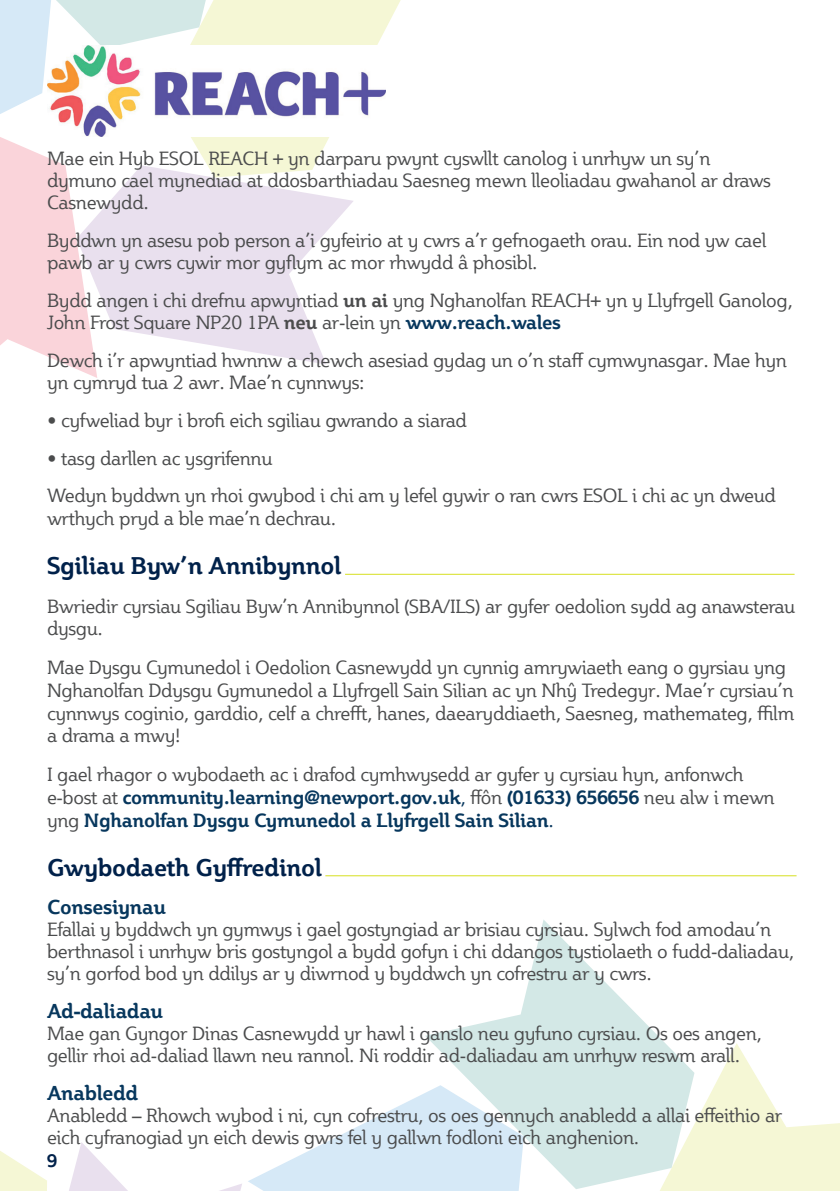
<style>
.page{position:relative;width:840px;height:1191px;background:#fff}
.page>*{position:absolute;margin:0;border:0;box-sizing:border-box;transform-origin:0 0}
.t1{font:700 24px "Plume";letter-spacing:-.02em;color:#00214a}
.t2{font:700 20px "Plume";letter-spacing:-.02em;color:#07375d}
.t3{font:19px/22px "Plume";letter-spacing:-.02em;color:#4b4c4d}
.t4{font:700 18px "Plume";color:#00214a}
.s1{font-weight:700}
.s2{font-weight:700;color:#07375d}
.s3{color:#07375d}
</style>
<div class="page">
<svg style="left:0;top:137px;width:97px;height:241px"></svg>
<svg style="left:76px;top:165px;width:277px;height:199px;fill:#e9e0ee"></svg>
<svg style="left:165px;top:0;width:235px;height:177px;fill:#f5f7d5"></svg>
<svg style="left:0;top:0;width:206px;height:114px"></svg>
<svg style="left:660px;top:1043px;width:179px;height:148px"></svg>
<svg style="left:425px;top:920px;width:269px;height:269px;fill:#d3e8e6"></svg>
<svg style="left:69px;top:1085px;width:454px;height:106px"></svg>
<svg style="left:0;top:1151px;width:47px;height:40px"></svg>
<img style="left:48px;top:45px;width:337px;height:92px">
<hr style="left:345px;top:574px;width:449px;height:1px;background:#d6df21">
<hr style="left:325px;top:875px;width:471px;height:1px;background:#d6df21">
<p class="t3" style="left:47px;top:147px;width:725px">Mae ein Hyb ESOL REACH + yn darparu pwynt cyswllt canolog i unrhyw un sy’n dymuno cael mynediad at ddosbarthiadau Saesneg mewn lleoliadau gwahanol ar draws<br>Casnewydd.</p>
<p class="t3" style="left:47px;top:229px;width:720px">Byddwn yn asesu pob person a’i gyfeirio at y cwrs a’r gefnogaeth orau. Ein nod yw cael pawb ar y cwrs cywir mor gyflym ac mor rhwydd â phosibl.</p>
<p class="t3" style="left:47px;top:289px;width:746px">Bydd angen i chi drefnu apwyntiad <span class="s1">un ai</span> yng Nghanolfan REACH+ yn y Llyfrgell Ganolog,<br>John Frost Square NP20 1PA <span class="s1">neu</span> ar-lein yn <span class="s2">www.reach.wales</span></p>
<p class="t3" style="left:47px;top:349px;width:741px">Dewch i’r apwyntiad hwnnw a chewch asesiad gydag un o’n staff cymwynasgar. Mae hyn yn cymryd tua 2 awr. Mae’n cynnwys:</p>
<p class="t3" style="left:47px;top:409px;width:421px">• cyfweliad byr i brofi eich sgiliau gwrando a siarad</p>
<p class="t3" style="left:47px;top:439px;width:730px;line-height:37.8px">• tasg darllen ac ysgrifennu<br>Wedyn byddwn yn rhoi gwybod i chi am y lefel gywir o ran cwrs ESOL i chi ac yn dweud</p>
<p class="t3" style="left:47px;top:506px;width:290px">wrthych pryd a ble mae’n dechrau.</p>
<p class="t1" style="left:47px;top:550px;width:296px">Sgiliau Byw’n Annibynnol</p>
<p class="t3" style="left:47px;top:594px;width:749px;line-height:22.8px">Bwriedir cyrsiau Sgiliau Byw’n Annibynnol (SBA/ILS) ar gyfer oedolion sydd ag anawsterau dysgu.</p>
<p class="t3" style="left:47px;top:655px;width:748px;line-height:22.8px">Mae Dysgu Cymunedol i Oedolion Casnewydd yn cynnig amrywiaeth eang o gyrsiau yng Nghanolfan Ddysgu Gymunedol a Llyfrgell Sain Silian ac yn Nhŷ Tredegyr. Mae’r cyrsiau’n cynnwys coginio, garddio, celf a chrefft, hanes, daearyddiaeth, Saesneg, mathemateg, ffilm a drama a mwy!</p>
<p class="t3" style="left:47px;top:763px;width:728px;line-height:22.8px">I gael rhagor o wybodaeth ac i drafod cymhwysedd ar gyfer y cyrsiau hyn, anfonwch e-bost at <span class="s2">community.learning@newport.gov.uk</span><span class="s3">,</span> ffôn <span class="s2">(01633) 656656</span> neu alw i mewn yng <span class="s2">Nghanolfan Dysgu Cymunedol a Llyfrgell Sain Silian</span><span class="s3">.</span></p>
<p class="t1" style="left:47px;top:852px;width:276px">Gwybodaeth Gyffredinol</p>
<p class="t2" style="left:47px;top:894px;width:120px">Consesiynau</p>
<p class="t3" style="left:47px;top:918px;width:748px">Efallai y byddwch yn gymwys i gael gostyngiad ar brisiau cyrsiau. Sylwch fod amodau’n berthnasol i unrhyw bris gostyngol a bydd gofyn i chi ddangos tystiolaeth o fudd-daliadau, sy’n gorfod bod yn ddilys ar y diwrnod y byddwch yn cofrestru ar y cwrs.</p>
<p class="t2" style="left:47px;top:998px;width:118px">Ad-daliadau</p>
<p class="t3" style="left:47px;top:1022px;width:716px">Mae gan Gyngor Dinas Casnewydd yr hawl i ganslo neu gyfuno cyrsiau. Os oes angen, gellir rhoi ad-daliad llawn neu rannol. Ni roddir ad-daliadau am unrhyw reswm arall.</p>
<p class="t2" style="left:47px;top:1080px;width:93px">Anabledd</p>
<p class="t3" style="left:47px;top:1104px;width:736px">Anabledd – Rhowch wybod i ni, cyn cofrestru, os oes gennych anabledd a allai effeithio ar eich cyfranogiad yn eich dewis gwrs fel y gallwn fodloni eich anghenion.</p>
<p class="t4" style="left:47px;top:1149px;width:12px">9</p>
</div>
